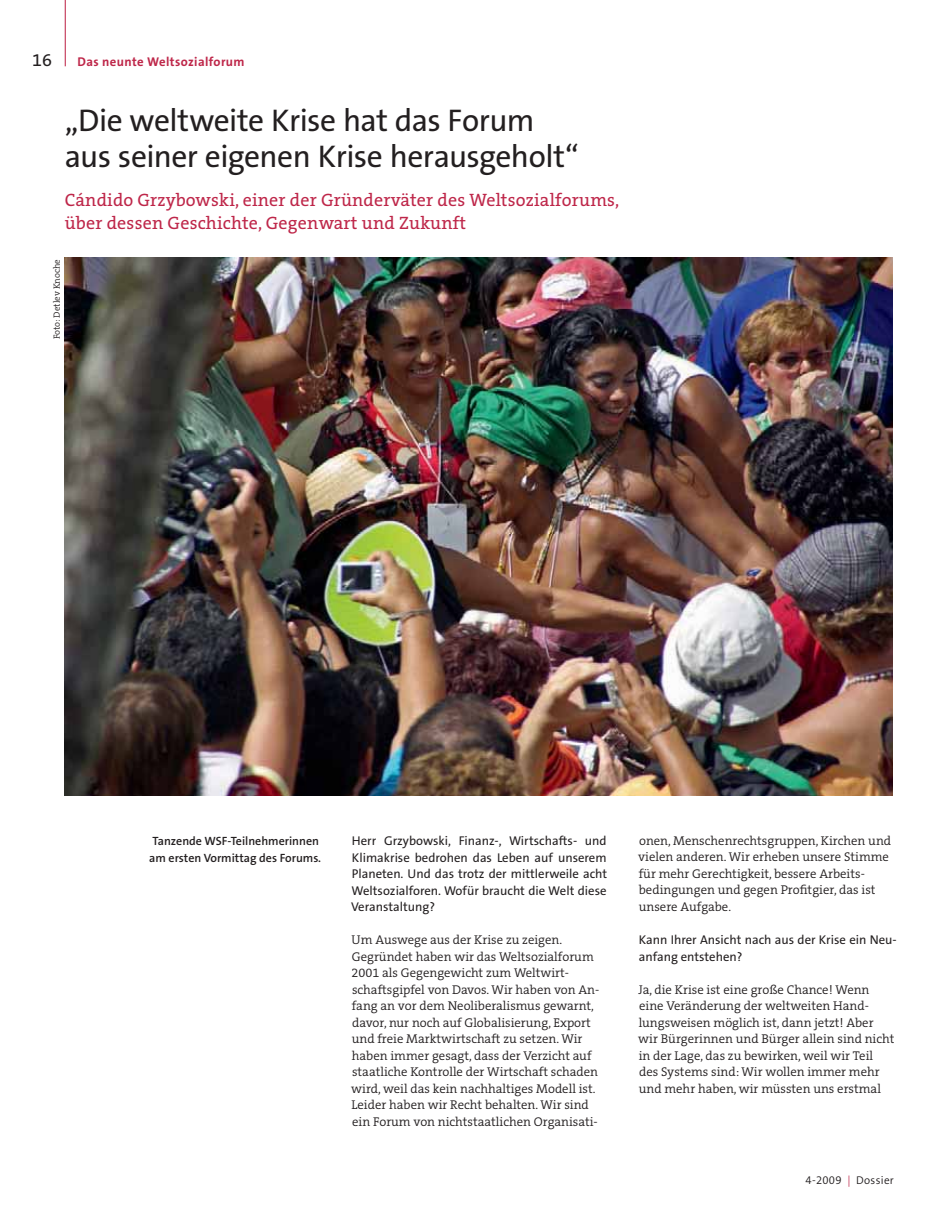
<style>
.page{position:relative;width:936px;height:1222px;background:#fff}
.page>*{position:absolute;margin:0;border:0;box-sizing:border-box;transform-origin:0 0}
.t1{font:31.5px/36px "The Sans B W5 Plain";letter-spacing:-.02em;color:#231f20}
.t2{font:18px/22.5px "The Serif B W5 Plain";letter-spacing:.01em;color:#be2649}
.t3{font:18px "The Sans B W5 Plain";color:#231f20}
.t4{font:300 12.75px/16.5px "The Serif B W4";color:#231f20}
.t5{font:12.75px/16.5px "The Sans B W5 Plain";color:#231f20;text-align:justify}
.t6{font:700 12.75px "The Sans B W7";letter-spacing:.03em;color:#be2649}
.t7{font:600 12px/16.5px "The Sans B W6";color:#231f20}
.t8{font:300 11.25px "The Sans B W4";letter-spacing:.025em;color:#231f20}
.t9{font:300 9px "The Serif B W4";color:#231f20}
.s1{color:#be2649}
</style>
<div class="page">
<hr style="left:65px;top:0;width:1px;height:66px;background:#be2649">
<img style="left:65px;top:257px;width:827px;height:538px">
<h2 class="t3" style="left:32px;top:51px;width:21px">16</h2>
<p class="t6" style="left:77px;top:56px;width:169px">Das neunte Weltsozialforum</p>
<h1 class="t1" style="left:65px;top:103px;width:515px">„Die weltweite Krise hat das Forum aus seiner eigenen Krise herausgeholt“</h1>
<h2 class="t2" style="left:65px;top:190px;width:556px">Cándido Grzybowski, einer der Gründerväter des Weltsozialforums, über dessen Geschichte, Gegenwart und Zukunft</h2>
<p class="t9" style="left:53px;top:339px;width:82px;rotate:-90deg">Foto: Detlev Knoche</p>
<p class="t7" style="left:149px;top:833px;width:174px">Tanzende WSF-Teilnehmerinnen am ersten Vormittag des Forums.</p>
<p class="t5" style="left:351px;top:832px;width:257px">Herr Grzybowski, Finanz-, Wirtschafts- und Klimakrise bedrohen das Leben auf unserem Planeten. Und das trotz der mittlerweile acht Weltsozialforen. Wofür braucht die Welt diese Veranstaltung?</p>
<p class="t4" style="left:351px;top:932px;width:250px">Um Auswege aus der Krise zu zeigen.<br>Gegründet haben wir das Weltsozialforum 2001 als Gegengewicht zum Weltwirt&shy;schaftsgipfel von Davos. Wir haben von An&shy;fang an vor dem Neoliberalismus gewarnt, davor, nur noch auf Globalisierung, Export und freie Marktwirtschaft zu setzen. Wir haben immer gesagt, dass der Verzicht auf staatliche Kontrolle der Wirtschaft schaden wird, weil das kein nachhaltiges Modell ist.<br>Leider haben wir Recht behalten. Wir sind ein Forum von nichtstaatlichen Organisati-</p>
<p class="t4" style="left:638px;top:833px;width:255px">onen, Menschenrechtsgruppen, Kirchen und vielen anderen. Wir erheben unsere Stimme für mehr Gerechtigkeit, bessere Arbeits&shy;bedingungen und gegen Profitgier, das ist unsere Aufgabe.</p>
<p class="t5" style="left:639px;top:931px;width:259px">Kann Ihrer Ansicht nach aus der Krise ein Neu&shy;anfang entstehen?</p>
<p class="t4" style="left:638px;top:981px;width:258px">Ja, die Krise ist eine große Chance! Wenn eine Veränderung der weltweiten Hand&shy;lungsweisen möglich ist, dann jetzt! Aber wir Bürgerinnen und Bürger allein sind nicht in der Lage, das zu bewirken, weil wir Teil des Systems sind: Wir wollen immer mehr und mehr haben, wir müssten uns erstmal</p>
<p class="t8" style="left:805px;top:1174px;width:90px">4-2009 <span class="s1">|</span> Dossier</p>
</div>
